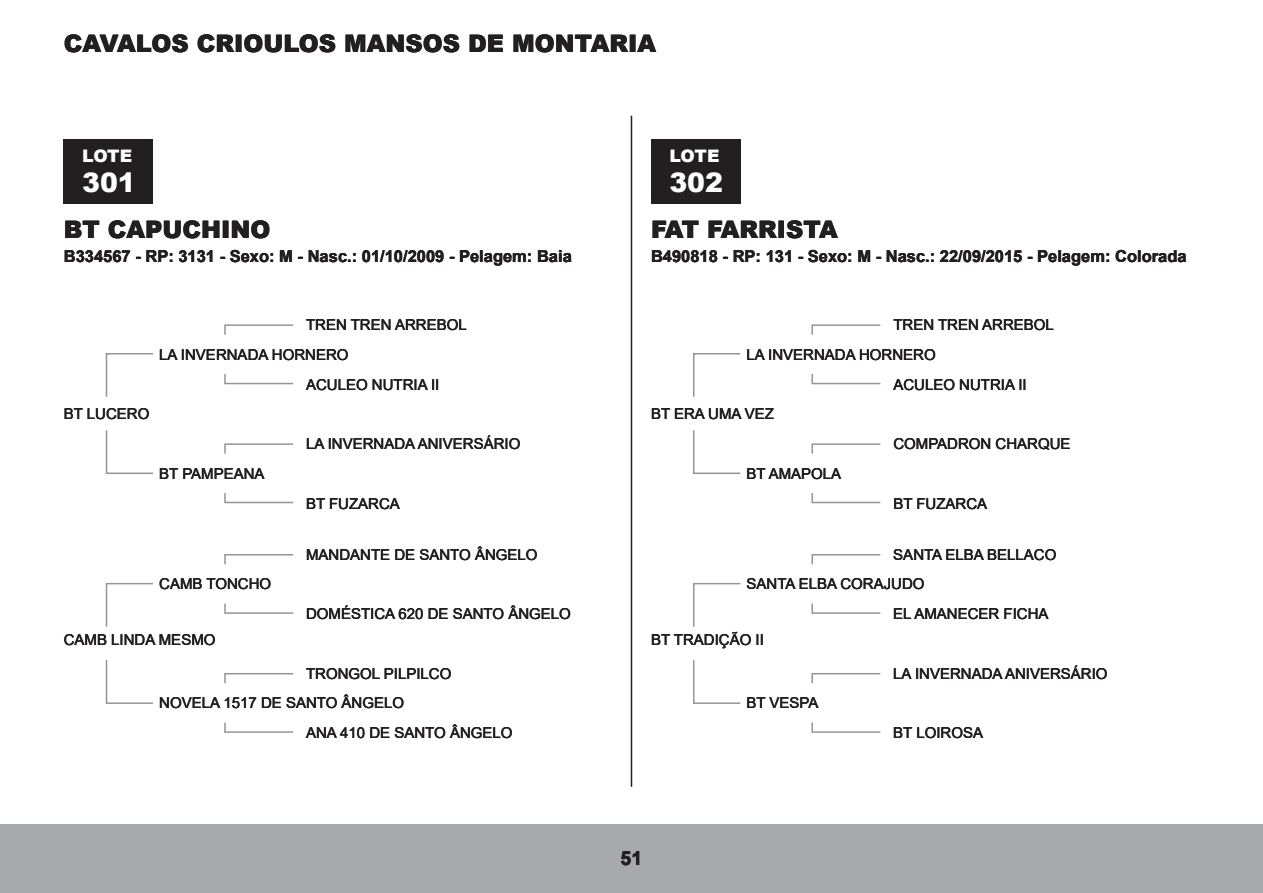
<style>
.page{position:relative;width:1263px;height:893px;background:#fff}
.page>*{position:absolute;margin:0;border:0;box-sizing:border-box;transform-origin:0 0}
.t1{font:900 26.85px "Arial";color:#fff}
.t2{font:900 24px "Arial";color:#231f20}
.t3{font:700 19.5px "Arial";color:#231f20}
.t4{font:900 17.25px "Arial";letter-spacing:-.015em;color:#fff}
.t5{font:700 16.5px "Arial";color:#231f20}
.t6{font:15px "Arial";color:#231f20}
</style>
<div class="page">
<div style="left:64px;top:139px;width:89px;height:64px;background:#231f20"></div>
<div style="left:0;top:824px;width:1263px;height:69px;background:#a7a9ac"></div>
<hr style="left:631px;top:116px;width:1px;height:671px;background:#231f20">
<svg style="left:224px;top:324px;width:70px;height:11px"></svg>
<svg style="left:105px;top:353px;width:48px;height:44px"></svg>
<svg style="left:105px;top:430px;width:48px;height:44px"></svg>
<svg style="left:105px;top:582px;width:48px;height:45px"></svg>
<svg style="left:105px;top:660px;width:48px;height:44px"></svg>
<svg style="left:224px;top:374px;width:70px;height:11px"></svg>
<svg style="left:224px;top:443px;width:70px;height:11px"></svg>
<svg style="left:224px;top:493px;width:70px;height:11px"></svg>
<svg style="left:224px;top:554px;width:70px;height:11px"></svg>
<svg style="left:224px;top:603px;width:70px;height:11px"></svg>
<svg style="left:224px;top:673px;width:70px;height:11px"></svg>
<svg style="left:224px;top:722px;width:70px;height:11px"></svg>
<svg style="left:811px;top:324px;width:70px;height:11px"></svg>
<svg style="left:693px;top:353px;width:48px;height:44px"></svg>
<svg style="left:693px;top:430px;width:48px;height:44px"></svg>
<svg style="left:693px;top:582px;width:48px;height:45px"></svg>
<svg style="left:693px;top:660px;width:48px;height:44px"></svg>
<svg style="left:811px;top:374px;width:70px;height:11px"></svg>
<svg style="left:811px;top:443px;width:70px;height:11px"></svg>
<svg style="left:811px;top:493px;width:70px;height:11px"></svg>
<svg style="left:811px;top:554px;width:70px;height:11px"></svg>
<svg style="left:811px;top:603px;width:70px;height:11px"></svg>
<svg style="left:811px;top:673px;width:70px;height:11px"></svg>
<svg style="left:811px;top:722px;width:70px;height:11px"></svg>
<div style="left:651px;top:139px;width:89px;height:64px;background:#231f20"></div>
<h2 class="t2" style="left:64px;top:26px;width:594px">CAVALOS CRIOULOS MANSOS DE MONTARIA</h2>
<p class="t4" style="left:82px;top:143px;width:52px">LOTE</p>
<h1 class="t1" style="left:82px;top:163px;width:55px">301</h1>
<p class="t4" style="left:669px;top:143px;width:52px">LOTE</p>
<h1 class="t1" style="left:669px;top:163px;width:55px">302</h1>
<h2 class="t2" style="left:64px;top:212px;width:208px">BT CAPUCHINO</h2>
<p class="t5" style="left:64px;top:245px;width:510px">B334567 - RP: 3131 - Sexo: M - Nasc.: 01/10/2009 - Pelagem: Baia</p>
<h2 class="t2" style="left:651px;top:212px;width:188px">FAT FARRISTA</h2>
<p class="t5" style="left:651px;top:245px;width:537px">B490818 - RP: 131 - Sexo: M - Nasc.: 22/09/2015 - Pelagem: Colorada</p>
<p class="t6" style="left:306px;top:314px;width:162px">TREN TREN ARREBOL</p>
<p class="t6" style="left:893px;top:314px;width:162px">TREN TREN ARREBOL</p>
<p class="t6" style="left:159px;top:344px;width:191px">LA INVERNADA HORNERO</p>
<p class="t6" style="left:746px;top:344px;width:191px">LA INVERNADA HORNERO</p>
<p class="t6" style="left:306px;top:374px;width:135px">ACULEO NUTRIA II</p>
<p class="t6" style="left:893px;top:374px;width:135px">ACULEO NUTRIA II</p>
<p class="t6" style="left:64px;top:404px;width:87px">BT LUCERO</p>
<p class="t6" style="left:651px;top:404px;width:125px">BT ERA UMA VEZ</p>
<p class="t6" style="left:306px;top:433px;width:216px">LA INVERNADA ANIVERSÁRIO</p>
<p class="t6" style="left:893px;top:433px;width:179px">COMPADRON CHARQUE</p>
<p class="t6" style="left:159px;top:463px;width:107px">BT PAMPEANA</p>
<p class="t6" style="left:746px;top:463px;width:96px">BT AMAPOLA</p>
<p class="t6" style="left:306px;top:493px;width:95px">BT FUZARCA</p>
<p class="t6" style="left:893px;top:493px;width:95px">BT FUZARCA</p>
<p class="t6" style="left:306px;top:544px;width:233px">MANDANTE DE SANTO ÂNGELO</p>
<p class="t6" style="left:893px;top:544px;width:165px">SANTA ELBA BELLACO</p>
<p class="t6" style="left:159px;top:574px;width:113px">CAMB TONCHO</p>
<p class="t6" style="left:746px;top:574px;width:180px">SANTA ELBA CORAJUDO</p>
<p class="t6" style="left:306px;top:603px;width:266px">DOMÉSTICA 620 DE SANTO ÂNGELO</p>
<p class="t6" style="left:893px;top:603px;width:157px">EL AMANECER FICHA</p>
<p class="t6" style="left:64px;top:629px;width:153px">CAMB LINDA MESMO</p>
<p class="t6" style="left:651px;top:629px;width:114px">BT TRADIÇÃO II</p>
<p class="t6" style="left:306px;top:663px;width:147px">TRONGOL PILPILCO</p>
<p class="t6" style="left:893px;top:663px;width:216px">LA INVERNADA ANIVERSÁRIO</p>
<p class="t6" style="left:159px;top:693px;width:246px">NOVELA 1517 DE SANTO ÂNGELO</p>
<p class="t6" style="left:746px;top:693px;width:73px">BT VESPA</p>
<p class="t6" style="left:306px;top:723px;width:208px">ANA 410 DE SANTO ÂNGELO</p>
<p class="t6" style="left:893px;top:723px;width:91px">BT LOIROSA</p>
<h3 class="t3" style="left:621px;top:845px;width:23px">51</h3>
</div>
